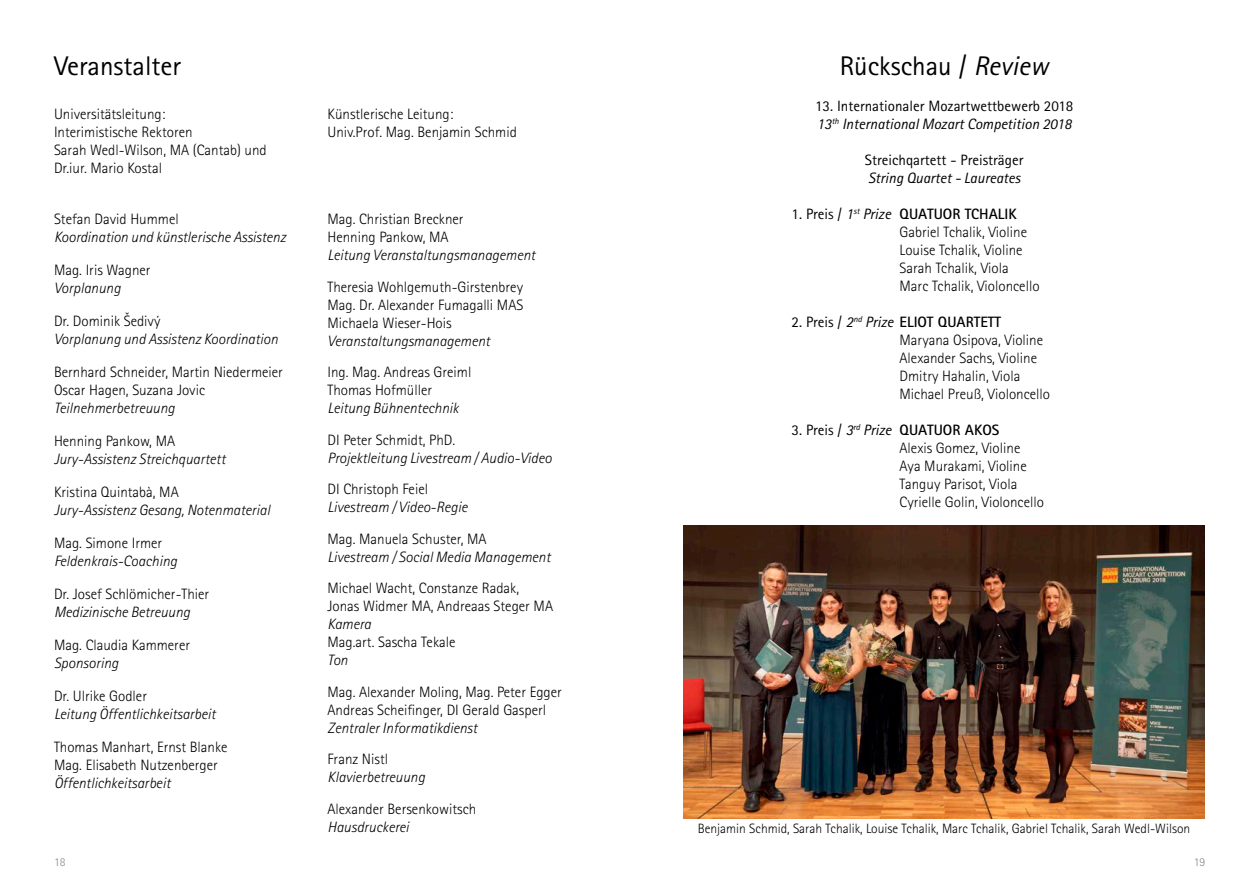
<style>
.page{position:relative;width:1259px;height:893px;background:#fff}
.page>*{position:absolute;margin:0;border:0;box-sizing:border-box;transform-origin:0 0}
.t1{font:27px "Rotis Sans Serif";color:#000}
.t2{font:300 15px "Rotis Sans Serif";color:#000}
.t3{font:italic 300 15px "Rotis Sans Serif";color:#000}
.t4{font:700 15px "Rotis Sans Serif";color:#000}
.t5{font:15px "Rotis Sans Serif";color:#000}
.t6{font:italic 15px "Rotis Sans Serif";color:#000}
.t7{font:300 13.5px "Rotis Sans Serif";color:#000}
.t8{font:300 12px "Rotis Sans Serif";color:#868686}
.s1{font-style:italic}
.s2{font-weight:400}
.s3{font-weight:400;font-style:italic}
</style>
<div class="page">
<img style="left:683px;top:526px;width:522px;height:293px">
<p class="t1" style="left:54px;top:50px;width:128px">Veranstalter</p>
<p class="t1" style="left:839px;top:50px;width:210px">Rückschau / <span class="s1">Review</span></p>
<p class="t5" style="left:815px;top:97px;width:260px">13. Internationaler Mozartwettbewerb 2018</p>
<p class="t6" style="left:816px;top:115px;width:256px">13<sup>th</sup> International Mozart Competition 2018</p>
<p class="t5" style="left:865px;top:151px;width:160px">Streichqartett - Preisträger</p>
<p class="t6" style="left:868px;top:169px;width:154px">String Quartet - Laureates</p>
<p class="t4" style="left:791px;top:204px;width:227px"><span class="s2">1. Preis /</span> <span class="s3">1</span><sup>st</sup> <span class="s3">Prize</span> QUATUOR TCHALIK</p>
<p class="t2" style="left:899px;top:223px;width:129px">Gabriel Tchalik, Violine</p>
<p class="t2" style="left:899px;top:241px;width:124px">Louise Tchalik, Violine</p>
<p class="t2" style="left:899px;top:259px;width:111px">Sarah Tchalik, Viola</p>
<p class="t2" style="left:899px;top:277px;width:141px">Marc Tchalik, Violoncello</p>
<p class="t4" style="left:791px;top:312px;width:211px"><span class="s2">2. Preis /</span> <span class="s3">2</span><sup>nd</sup> <span class="s3">Prize</span> ELIOT QUARTETT</p>
<p class="t2" style="left:899px;top:331px;width:145px">Maryana Osipova, Violine</p>
<p class="t2" style="left:899px;top:349px;width:139px">Alexander Sachs, Violine</p>
<p class="t2" style="left:899px;top:367px;width:122px">Dmitry Hahalin, Viola</p>
<p class="t2" style="left:899px;top:385px;width:152px">Michael Preuß, Violoncello</p>
<p class="t4" style="left:791px;top:420px;width:209px"><span class="s2">3. Preis /</span> <span class="s3">3</span><sup>rd</sup> <span class="s3">Prize</span> QUATUOR AKOS</p>
<p class="t2" style="left:899px;top:439px;width:122px">Alexis Gomez, Violine</p>
<p class="t2" style="left:899px;top:457px;width:129px">Aya Murakami, Violine</p>
<p class="t2" style="left:899px;top:475px;width:119px">Tanguy Parisot, Viola</p>
<p class="t2" style="left:899px;top:493px;width:146px">Cyrielle Golin, Violoncello</p>
<p class="t2" style="left:54px;top:105px;width:113px">Universitätsleitung:</p>
<p class="t2" style="left:54px;top:123px;width:140px">Interimistische Rektoren</p>
<p class="t2" style="left:54px;top:141px;width:214px">Sarah Wedl-Wilson, MA (Cantab) und</p>
<p class="t2" style="left:54px;top:159px;width:109px">Dr.iur. Mario Kostal</p>
<p class="t2" style="left:327px;top:105px;width:127px">Künstlerische Leitung:</p>
<p class="t2" style="left:327px;top:123px;width:191px">Univ.Prof. Mag. Benjamin Schmid</p>
<p class="t2" style="left:54px;top:210px;width:126px">Stefan David Hummel</p>
<p class="t3" style="left:54px;top:228px;width:233px">Koordination und künstlerische Assistenz</p>
<p class="t2" style="left:54px;top:261px;width:98px">Mag. Iris Wagner</p>
<p class="t3" style="left:54px;top:279px;width:68px">Vorplanung</p>
<p class="t2" style="left:54px;top:312px;width:108px">Dr. Dominik Šedivý</p>
<p class="t3" style="left:54px;top:330px;width:225px">Vorplanung und Assistenz Koordination</p>
<p class="t2" style="left:54px;top:363px;width:230px">Bernhard Schneider, Martin Niedermeier</p>
<p class="t2" style="left:54px;top:381px;width:153px">Oscar Hagen, Suzana Jovic</p>
<p class="t3" style="left:54px;top:399px;width:122px">Teilnehmerbetreuung</p>
<p class="t2" style="left:54px;top:432px;width:123px">Henning Pankow, MA</p>
<p class="t3" style="left:54px;top:450px;width:173px">Jury-Assistenz Streichquartett</p>
<p class="t2" style="left:54px;top:483px;width:126px">Kristina Quintabà, MA</p>
<p class="t3" style="left:54px;top:501px;width:218px">Jury-Assistenz Gesang, Notenmaterial</p>
<p class="t2" style="left:54px;top:534px;width:110px">Mag. Simone Irmer</p>
<p class="t3" style="left:54px;top:552px;width:124px">Feldenkrais-Coaching</p>
<p class="t2" style="left:54px;top:585px;width:157px">Dr. Josef Schlömicher-Thier</p>
<p class="t3" style="left:54px;top:603px;width:138px">Medizinische Betreuung</p>
<p class="t2" style="left:54px;top:636px;width:138px">Mag. Claudia Kammerer</p>
<p class="t3" style="left:54px;top:654px;width:66px">Sponsoring</p>
<p class="t2" style="left:54px;top:687px;width:95px">Dr. Ulrike Godler</p>
<p class="t3" style="left:54px;top:705px;width:163px">Leitung Öffentlichkeitsarbeit</p>
<p class="t2" style="left:54px;top:738px;width:175px">Thomas Manhart, Ernst Blanke</p>
<p class="t2" style="left:54px;top:756px;width:165px">Mag. Elisabeth Nutzenberger</p>
<p class="t3" style="left:54px;top:774px;width:118px">Öffentlichkeitsarbeit</p>
<p class="t2" style="left:327px;top:210px;width:138px">Mag. Christian Breckner</p>
<p class="t2" style="left:327px;top:228px;width:123px">Henning Pankow, MA</p>
<p class="t3" style="left:327px;top:246px;width:209px">Leitung Veranstaltungsmanagement</p>
<p class="t2" style="left:327px;top:278px;width:197px">Theresia Wohlgemuth-Girstenbrey</p>
<p class="t2" style="left:327px;top:296px;width:197px">Mag. Dr. Alexander Fumagalli MAS</p>
<p class="t2" style="left:327px;top:314px;width:126px">Michaela Wieser-Hois</p>
<p class="t3" style="left:327px;top:332px;width:164px">Veranstaltungsmanagement</p>
<p class="t2" style="left:327px;top:363px;width:145px">Ing. Mag. Andreas Greiml</p>
<p class="t2" style="left:327px;top:381px;width:106px">Thomas Hofmüller</p>
<p class="t3" style="left:327px;top:399px;width:133px">Leitung Bühnentechnik</p>
<p class="t2" style="left:327px;top:431px;width:129px">DI Peter Schmidt, PhD.</p>
<p class="t3" style="left:327px;top:449px;width:226px">Projektleitung Livestream / Audio-Video</p>
<p class="t2" style="left:327px;top:480px;width:102px">DI Christoph Feiel</p>
<p class="t3" style="left:327px;top:498px;width:141px">Livestream / Video-Regie</p>
<p class="t2" style="left:327px;top:530px;width:161px">Mag. Manuela Schuster, MA</p>
<p class="t3" style="left:327px;top:548px;width:224px">Livestream / Social Media Management</p>
<p class="t2" style="left:327px;top:579px;width:193px">Michael Wacht, Constanze Radak,</p>
<p class="t2" style="left:327px;top:597px;width:227px">Jonas Widmer MA, Andreaas Steger MA</p>
<p class="t3" style="left:327px;top:615px;width:45px">Kamera</p>
<p class="t2" style="left:327px;top:633px;width:129px">Mag.art. Sascha Tekale</p>
<p class="t3" style="left:327px;top:651px;width:22px">Ton</p>
<p class="t2" style="left:327px;top:683px;width:236px">Mag. Alexander Moling, Mag. Peter Egger</p>
<p class="t2" style="left:327px;top:701px;width:220px">Andreas Scheifinger, DI Gerald Gasperl</p>
<p class="t3" style="left:327px;top:719px;width:151px">Zentraler Informatikdienst</p>
<p class="t2" style="left:327px;top:750px;width:62px">Franz Nistl</p>
<p class="t3" style="left:327px;top:768px;width:99px">Klavierbetreuung</p>
<p class="t2" style="left:327px;top:800px;width:150px">Alexander Bersenkowitsch</p>
<p class="t3" style="left:327px;top:818px;width:83px">Hausdruckerei</p>
<p class="t7" style="left:698px;top:821px;width:494px">Benjamin Schmid, Sarah Tchalik, Louise Tchalik, Marc Tchalik, Gabriel Tchalik, Sarah Wedl-Wilson</p>
<p class="t8" style="left:54px;top:855px;width:13px">18</p>
<p class="t8" style="left:1193px;top:855px;width:13px">19</p>
</div>
